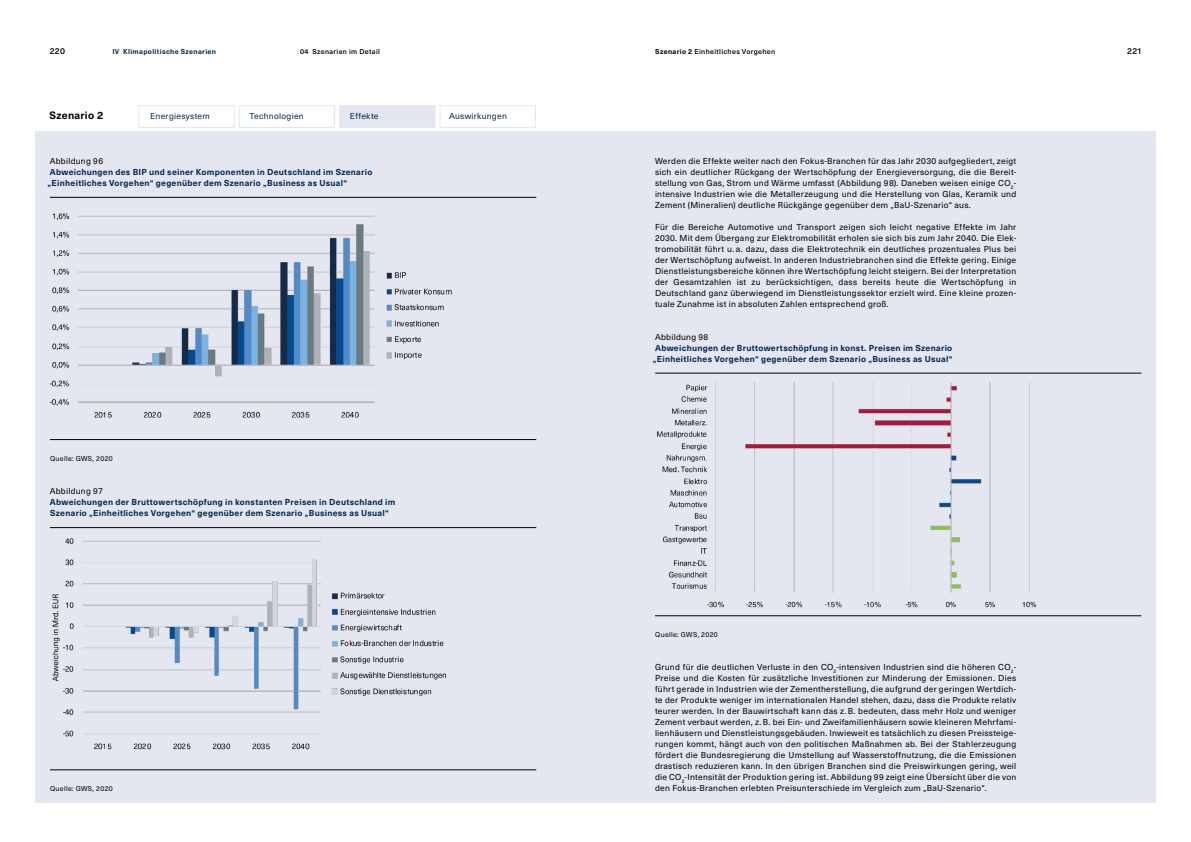
<style>
.page{position:relative;width:1191px;height:842px;background:#fff}
.page>*{position:absolute;margin:0;border:0;box-sizing:border-box;transform-origin:0 0}
.t1{font:700 10.5px "Neue Haas Unica Pro";letter-spacing:.025em;color:#000}
.t2{font:8.5px/11px "Neue Haas Unica Pro";letter-spacing:.03em;color:#000;text-align:justify}
.t3{font:700 8.5px/11px "Neue Haas Unica Pro";letter-spacing:.03em;color:#002853}
.t4{font:8.5px "Neue Haas Unica Pro";letter-spacing:.03em;color:#002853}
.t5{font:500 8.5px "Neue Haas Unica Pro";letter-spacing:.025em;color:#000}
.t6{font:500 7px "Neue Haas Unica Pro";letter-spacing:.045em;color:#000}
.t7{font:7px "Neue Haas Unica Pro";letter-spacing:.045em;color:#000}
.t8{font:700 7px "Neue Haas Unica Pro";letter-spacing:.045em;color:#002853}
.s1{font-weight:700}
</style>
<div class="page">
<div style="left:35px;top:131px;width:1120px;height:671px;background:#e4e7f0"></div>
<div style="left:139px;top:105px;width:95px;height:23px;border:1px solid #e4e7f0"></div>
<div style="left:239px;top:105px;width:96px;height:23px;border:1px solid #e4e7f0"></div>
<div style="left:339px;top:105px;width:96px;height:23px;background:#e4e7f0"></div>
<div style="left:440px;top:105px;width:95px;height:23px;border:1px solid #e4e7f0"></div>
<img style="left:49px;top:213px;width:403px;height:205px">
<img style="left:52px;top:538px;width:395px;height:212px">
<img style="left:657px;top:382px;width:380px;height:226px">
<hr style="left:50px;top:197px;width:486px;height:1px;background:#000">
<hr style="left:50px;top:527px;width:486px;height:1px;background:#000">
<hr style="left:655px;top:373px;width:486px;height:1px;background:#000">
<hr style="left:50px;top:439px;width:486px;height:1px;background:#000">
<hr style="left:50px;top:770px;width:486px;height:1px;background:#000">
<hr style="left:655px;top:616px;width:486px;height:1px;background:#000">
<p class="t5" style="left:50px;top:46px;width:17px">220</p>
<p class="t8" style="left:112px;top:47px;width:105px">IV Klimapolitische Szenarien</p>
<p class="t6" style="left:300px;top:47px;width:81px">04 Szenarien im Detail</p>
<p class="t6" style="left:655px;top:47px;width:121px"><span class="s1">Szenario 2</span> Einheitliches Vorgehen</p>
<p class="t5" style="left:1127px;top:46px;width:17px">221</p>
<p class="t1" style="left:50px;top:109px;width:55px">Szenario 2</p>
<p class="t4" style="left:150px;top:111px;width:61px">Energiesystem</p>
<p class="t4" style="left:249px;top:111px;width:56px">Technologien</p>
<p class="t4" style="left:350px;top:111px;width:30px">Effekte</p>
<p class="t4" style="left:449px;top:111px;width:59px">Auswirkungen</p>
<p class="t2" style="left:50px;top:156px;width:55px">Abbildung 96</p>
<p class="t3" style="left:48px;top:167px;width:326px">Abweichungen des BIP und seiner Komponenten in Deutschland im Szenario „Einheitliches Vorgehen“ gegenüber dem Szenario „Business as Usual“</p>
<p class="t7" style="left:50px;top:455px;width:64px">Quelle: GWS, 2020</p>
<p class="t2" style="left:50px;top:486px;width:55px">Abbildung 97</p>
<p class="t3" style="left:50px;top:497px;width:347px">Abweichungen der Bruttowertschöpfung in konstanten Preisen in Deutschland im<br>Szenario „Einheitliches Vorgehen“ gegenüber dem Szenario „Business as Usual“</p>
<p class="t7" style="left:50px;top:785px;width:64px">Quelle: GWS, 2020</p>
<p class="t2" style="left:655px;top:156px;width:363px">Werden die Effekte weiter nach den Fokus-Branchen für das Jahr 2030 aufgegliedert, zeigt sich ein deutlicher Rückgang der Wertschöpfung der Energieversorgung, die die Bereit&shy;stellung von Gas, Strom und Wärme umfasst (Abbildung 98). Daneben weisen einige CO<sub>2</sub>- intensive Industrien wie die Metallerzeugung und die Herstellung von Glas, Keramik und Zement (Mineralien) deutliche Rückgänge gegenüber dem „BaU-Szenario“ aus.</p>
<p class="t2" style="left:655px;top:222px;width:363px">Für die Bereiche Automotive und Transport zeigen sich leicht negative Effekte im Jahr 2030. Mit dem Übergang zur Elektromobilität erholen sie sich bis zum Jahr 2040. Die Elek&shy;tromobilität führt u. a. dazu, dass die Elektrotechnik ein deutliches prozentuales Plus bei der Wertschöpfung aufweist. In anderen Industriebranchen sind die Effekte gering. Einige Dienstleistungsbereiche können ihre Wertschöpfung leicht steigern. Bei der Interpretation der Gesamtzahlen ist zu berücksichtigen, dass bereits heute die Wertschöpfung in Deutschland ganz überwiegend im Dienstleistungssektor erzielt wird. Eine kleine prozen&shy;tuale Zunahme ist in absoluten Zahlen entsprechend groß.</p>
<p class="t2" style="left:655px;top:332px;width:55px">Abbildung 98</p>
<p class="t3" style="left:653px;top:343px;width:301px">Abweichungen der Bruttowertschöpfung in konst. Preisen im Szenario „Einheitliches Vorgehen“ gegenüber dem Szenario „Business as Usual“</p>
<p class="t7" style="left:655px;top:631px;width:64px">Quelle: GWS, 2020</p>
<p class="t2" style="left:655px;top:662px;width:363px">Grund für die deutlichen Verluste in den CO<sub>2</sub>-intensiven Industrien sind die höheren CO<sub>2</sub>- Preise und die Kosten für zusätzliche Investitionen zur Minderung der Emissionen. Dies führt gerade in Industrien wie der Zementherstellung, die aufgrund der geringen Wertdich&shy;te der Produkte weniger im internationalen Handel stehen, dazu, dass die Produkte relativ teurer werden. In der Bauwirtschaft kann das z. B. bedeuten, dass mehr Holz und weniger Zement verbaut werden, z. B. bei Ein- und Zweifamilienhäusern sowie kleineren Mehrfami&shy;lienhäusern und Dienstleistungsgebäuden. Inwieweit es tatsächlich zu diesen Preissteige&shy;rungen kommt, hängt auch von den politischen Maßnahmen ab. Bei der Stahlerzeugung fördert die Bundesregierung die Umstellung auf Wasserstoffnutzung, die die Emissionen drastisch reduzieren kann. In den übrigen Branchen sind die Preiswirkungen gering, weil die CO<sub>2</sub>-Intensität der Produktion gering ist. Abbildung 99 zeigt eine Übersicht über die von den Fokus-Branchen erlebten Preisunterschiede im Vergleich zum „BaU-Szenario“.</p>
</div>
